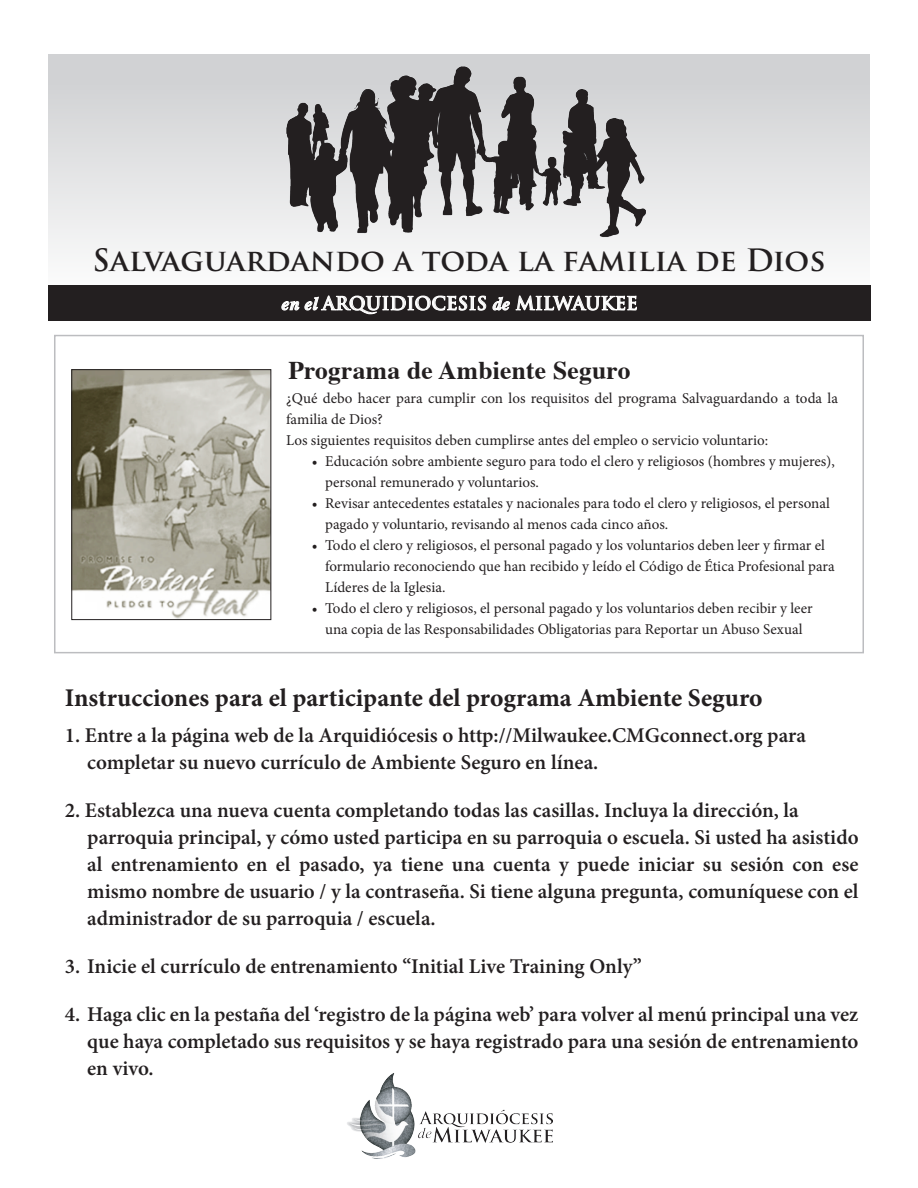
<style>
.page{position:relative;width:918px;height:1188px;background:#fff}
.page>*{position:absolute;margin:0;border:0;box-sizing:border-box;transform-origin:0 0}
.t1{font:700 30px "Trajan Pro";color:#231f20}
.t2{font:700 25.5px "Minion Pro";color:#231f20}
.t3{font:700 25.5px "Times";letter-spacing:.01em;color:#231f20}
.t4{font:600 21px/27px "Minion Pro";color:#231f20}
.t5{font:700 18px "Trajan Pro";letter-spacing:.01em;color:#fff}
.t6{font:15px/21px "Minion Pro";color:#231f20}
.s1{font-family:"Times";font-style:italic}
</style>
<div class="page">
<svg style="left:48px;top:54px;width:822px;height:200px;background:#e0e0e2"></svg>
<img style="left:246px;top:54px;width:420px;height:200px">
<div style="left:54px;top:335px;width:810px;height:318px;border:2px solid #bcbdc0"></div>
<img style="left:73px;top:371px;width:196px;height:247px">
<div style="left:71px;top:369px;width:200px;height:251px;border:1px solid #231f20"></div>
<img style="left:347px;top:1073px;width:206px;height:86px">
<div style="left:48px;top:285px;width:823px;height:36px;background:#231f20"></div>
<svg style="left:281px;top:295px;width:356px;height:20px"></svg>
<p class="t1" style="left:93px;top:241px;width:734px">Salvaguardando a toda la familia de Dios</p>
<p class="t5" style="left:281px;top:292px;width:358px"><span class="s1">en el</span> ARQUIDIOCESIS <span class="s1">de</span> MILWAUKEE</p>
<p class="t3" style="left:288px;top:346px;width:344px">Programa de Ambiente Seguro</p>
<p class="t6" style="left:286px;top:388px;width:553px">¿Qué debo hacer para cumplir con los requisitos del programa Salvaguardando a toda la familia de Dios?</p>
<p class="t6" style="left:286px;top:430px;width:484px">Los siguientes requisitos deben cumplirse antes del empleo o servicio voluntario:</p>
<p class="t6" style="left:325px;top:451px;width:511px;text-indent:-14px">• Educación sobre ambiente seguro para todo el clero y religiosos (hombres y mujeres), personal remunerado y voluntarios.</p>
<p class="t6" style="left:325px;top:493px;width:506px;text-indent:-14px">• Revisar antecedentes estatales y nacionales para todo el clero y religiosos, el personal pagado y voluntario, revisando al menos cada cinco años.</p>
<p class="t6" style="left:325px;top:535px;width:511px;text-indent:-14px">• Todo el clero y religiosos, el personal pagado y los voluntarios deben leer y firmar el formulario reconociendo que han recibido y leído el Código de Ética Profesional para<br>Líderes de la Iglesia.</p>
<p class="t6" style="left:312px;top:598px;width:502px;text-align:center">• Todo el clero y religiosos, el personal pagado y los voluntarios deben recibir y leer una copia de las Responsabilidades Obligatorias para Reportar un Abuso Sexual</p>
<p class="t2" style="left:65px;top:680px;width:699px">Instrucciones para el participante del programa Ambiente Seguro</p>
<p class="t4" style="left:87px;top:722px;width:720px;text-indent:-22px">1. Entre a la página web de la Arquidiócesis o http://Milwaukee.CMGconnect.org para completar su nuevo currículo de Ambiente Seguro en línea.</p>
<p class="t4" style="left:87px;top:797px;width:773px;text-indent:-22px">2. Establezca una nueva cuenta completando todas las casillas. Incluya la dirección, la parroquia principal, y cómo usted participa en su parroquia o escuela. Si usted ha asistido al entrenamiento en el pasado, ya tiene una cuenta y puede iniciar su sesión con ese mismo nombre de usuario / y la contraseña. Si tiene alguna pregunta, comuníquese con el administrador de su parroquia / escuela.</p>
<p class="t4" style="left:65px;top:953px;width:579px">3. Inicie el currículo de entrenamiento “Initial Live Training Only”</p>
<p class="t4" style="left:87px;top:1001px;width:773px;text-align:justify;text-indent:-22px">4. Haga clic en la pestaña del ‘registro de la página web’ para volver al menú principal una vez que haya completado sus requisitos y se haya registrado para una sesión de entrenamiento en vivo.</p>
</div>
